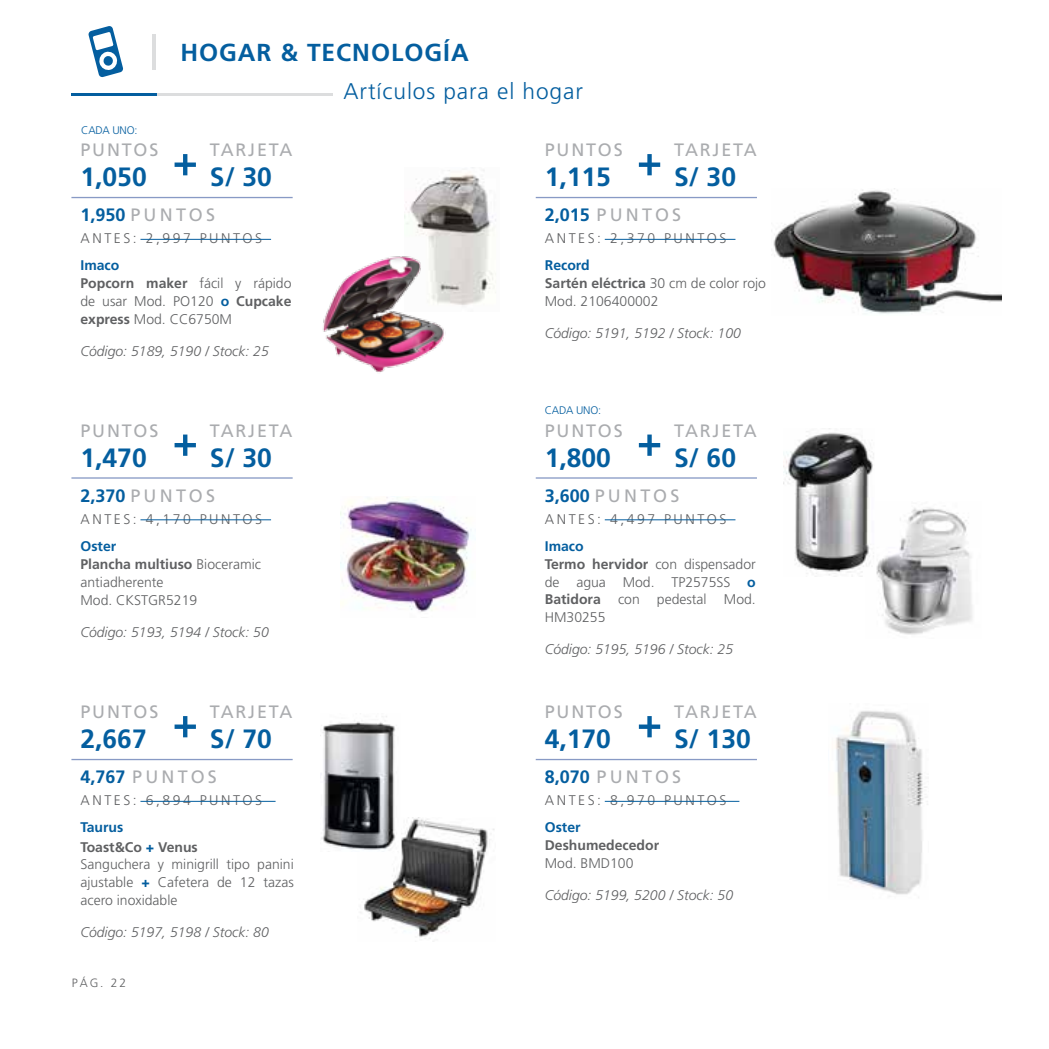
<style>
.page{position:relative;width:1049px;height:1049px;background:#fff}
.page>*{position:absolute;margin:0;border:0;box-sizing:border-box;transform-origin:0 0}
.t1{font:700 26.4px "Frutiger";color:#045e9f}
.t2{font:700 24.6px "Frutiger";letter-spacing:.04em;color:#045e9f}
.t3{font:300 22.6px "Frutiger";letter-spacing:.04em;color:#045e9f}
.t4{font:18px "Frutiger";letter-spacing:.1em;color:#aaacaf}
.t5{font:300 14px/18px "Frutiger";color:#5f6062}
.t6{font:italic 300 14px "Frutiger";color:#5f6062}
.t7{font:300 14px "Frutiger";letter-spacing:.18em;color:#5f6062}
.t8{font:700 14px/19.4px "Frutiger";color:#5f6062}
.t9{font:700 14px "Frutiger";color:#045e9f}
.t10{font:300 12px "Frutiger";color:#5f6062}
.t11{font:300 11px "Frutiger";letter-spacing:-.02em;color:#045e9f}
.s1{font-weight:700;color:#045e9f}
.s2{font-weight:700}
.s3{color:#045e9f}
.s4{font-weight:900;color:#045e9f}
</style>
<div class="page">
<hr style="left:71px;top:93px;width:86px;height:3px;background:#045e9f">
<hr style="left:153px;top:34px;width:3px;height:35px;background:#dcddde">
<hr style="left:157px;top:93px;width:176px;height:3px;background:#dcddde">
<svg style="left:88px;top:26px;width:35px;height:51px"></svg>
<hr style="left:1048px;top:0;width:1px;height:388px;background:#045e9f">
<img style="left:404px;top:167px;width:92px;height:139px">
<img style="left:322px;top:248px;width:128px;height:124px">
<img style="left:773px;top:188px;width:228px;height:126px">
<img style="left:340px;top:497px;width:132px;height:115px">
<img style="left:876px;top:507px;width:97px;height:128px">
<img style="left:783px;top:431px;width:91px;height:146px">
<img style="left:360px;top:818px;width:135px;height:121px">
<img style="left:321px;top:716px;width:80px;height:135px">
<img style="left:835px;top:711px;width:93px;height:184px">
<svg style="left:175px;top:434px;width:21px;height:22px"></svg>
<svg style="left:175px;top:154px;width:21px;height:21px"></svg>
<svg style="left:639px;top:434px;width:21px;height:22px"></svg>
<svg style="left:639px;top:154px;width:21px;height:21px"></svg>
<svg style="left:175px;top:716px;width:21px;height:21px"></svg>
<svg style="left:639px;top:716px;width:21px;height:21px"></svg>
<hr style="left:71px;top:477px;width:222px;height:2px;background:#889ac5">
<hr style="left:71px;top:197px;width:222px;height:1px;background:#889ac5">
<hr style="left:536px;top:477px;width:221px;height:2px;background:#889ac5">
<hr style="left:536px;top:197px;width:221px;height:1px;background:#889ac5">
<hr style="left:71px;top:759px;width:222px;height:1px;background:#889ac5">
<hr style="left:536px;top:759px;width:221px;height:1px;background:#889ac5">
<hr style="left:140px;top:519px;width:131px;height:1px;background:#045e9f">
<hr style="left:140px;top:239px;width:131px;height:1px;background:#045e9f">
<hr style="left:605px;top:519px;width:130px;height:1px;background:#045e9f">
<hr style="left:605px;top:239px;width:130px;height:1px;background:#045e9f">
<hr style="left:140px;top:801px;width:136px;height:1px;background:#045e9f">
<hr style="left:605px;top:801px;width:134px;height:1px;background:#045e9f">
<p class="t11" style="left:81px;top:124px;width:58px">CADA UNO:</p>
<p class="t4" style="left:81px;top:139px;width:79px">PUNTOS</p>
<h1 class="t1" style="left:81px;top:162px;width:68px">1,050</h1>
<h2 class="t2" style="left:180px;top:38px;width:290px">HOGAR &amp; TECNOLOGÍA</h2>
<h3 class="t3" style="left:344px;top:79px;width:241px">Artículos para el hogar</h3>
<p class="t4" style="left:210px;top:139px;width:84px">TARJETA</p>
<h1 class="t1" style="left:210px;top:162px;width:63px">S/ 30</h1>
<p class="t4" style="left:545px;top:139px;width:79px">PUNTOS</p>
<h1 class="t1" style="left:545px;top:162px;width:68px">1,115</h1>
<p class="t4" style="left:674px;top:139px;width:84px">TARJETA</p>
<h1 class="t1" style="left:674px;top:162px;width:63px">S/ 30</h1>
<p class="t4" style="left:81px;top:204px;width:136px"><span class="s1">1,950</span> PUNTOS</p>
<p class="t4" style="left:545px;top:204px;width:138px"><span class="s1">2,015</span> PUNTOS</p>
<p class="t7" style="left:81px;top:230px;width:183px">ANTES: 2,997 PUNTOS</p>
<p class="t7" style="left:545px;top:230px;width:183px">ANTES: 2,370 PUNTOS</p>
<p class="t5" style="left:81px;top:256px;width:212px"><span class="s1">Imaco<br></span><span class="s2">Popcorn maker</span> fácil y rápido de usar Mod. PO120 <span class="s1">o</span> <span class="s2">Cupcake express</span> Mod. CC6750M</p>
<p class="t6" style="left:81px;top:343px;width:190px">Código: 5189, 5190 / Stock: 25</p>
<p class="t5" style="left:545px;top:256px;width:223px"><span class="s1">Record<br></span><span class="s2">Sartén eléctrica</span> 30 cm de color rojo<br>Mod. 2106400002</p>
<p class="t6" style="left:545px;top:325px;width:198px">Código: 5191, 5192 / Stock: 100</p>
<p class="t11" style="left:545px;top:404px;width:58px">CADA UNO:</p>
<p class="t4" style="left:81px;top:420px;width:79px">PUNTOS</p>
<p class="t4" style="left:210px;top:420px;width:84px">TARJETA</p>
<p class="t4" style="left:545px;top:420px;width:79px">PUNTOS</p>
<p class="t4" style="left:674px;top:420px;width:84px">TARJETA</p>
<h1 class="t1" style="left:81px;top:442px;width:68px">1,470</h1>
<h1 class="t1" style="left:210px;top:442px;width:63px">S/ 30</h1>
<h1 class="t1" style="left:545px;top:442px;width:68px">1,800</h1>
<h1 class="t1" style="left:674px;top:442px;width:63px">S/ 60</h1>
<p class="t4" style="left:81px;top:485px;width:136px"><span class="s1">2,370</span> PUNTOS</p>
<p class="t4" style="left:545px;top:485px;width:136px"><span class="s1">3,600</span> PUNTOS</p>
<p class="t7" style="left:81px;top:511px;width:183px">ANTES: 4,170 PUNTOS</p>
<p class="t7" style="left:545px;top:511px;width:183px">ANTES: 4,497 PUNTOS</p>
<p class="t5" style="left:81px;top:537px;width:182px"><span class="s1">Oster<br></span><span class="s2">Plancha multiuso</span> Bioceramic antiadherente<br>Mod. CKSTGR5219</p>
<p class="t6" style="left:81px;top:624px;width:190px">Código: 5193, 5194 / Stock: 50</p>
<p class="t5" style="left:545px;top:537px;width:212px"><span class="s1">Imaco<br></span><span class="s2">Termo hervidor</span> con dispensador de agua Mod. TP2575SS <span class="s1">o<br></span><span class="s2">Batidora</span> con pedestal Mod.<br>HM30255</p>
<p class="t6" style="left:545px;top:641px;width:190px">Código: 5195, 5196 / Stock: 25</p>
<p class="t4" style="left:81px;top:701px;width:79px">PUNTOS</p>
<p class="t4" style="left:545px;top:701px;width:79px">PUNTOS</p>
<p class="t4" style="left:210px;top:701px;width:84px">TARJETA</p>
<p class="t4" style="left:674px;top:701px;width:84px">TARJETA</p>
<h1 class="t1" style="left:81px;top:724px;width:68px">2,667</h1>
<h1 class="t1" style="left:545px;top:724px;width:68px">4,170</h1>
<h1 class="t1" style="left:210px;top:724px;width:63px">S/ 70</h1>
<h1 class="t1" style="left:674px;top:724px;width:78px">S/ 130</h1>
<p class="t4" style="left:81px;top:766px;width:138px"><span class="s1">4,767</span> PUNTOS</p>
<p class="t4" style="left:545px;top:766px;width:138px"><span class="s1">8,070</span> PUNTOS</p>
<p class="t7" style="left:81px;top:792px;width:183px">ANTES: 6,894 PUNTOS</p>
<p class="t7" style="left:545px;top:792px;width:183px">ANTES: 8,970 PUNTOS</p>
<p class="t8" style="left:81px;top:818px;width:119px"><span class="s3">Taurus<br></span>Toast&amp;Co <span class="s4">+</span> Venus</p>
<p class="t5" style="left:80px;top:856px;width:215px;text-align:justify">Sanguchera y minigrill tipo panini ajustable <span class="s4">+</span> Cafetera de 12 tazas acero inoxidable</p>
<p class="t6" style="left:80px;top:924px;width:190px">Código: 5197, 5198 / Stock: 80</p>
<p class="t10" style="left:72px;top:976px;width:56px">PÁG. 22</p>
<p class="t9" style="left:545px;top:819px;width:37px">Oster</p>
<p class="t8" style="left:545px;top:835px;width:116px">Deshumedecedor</p>
<p class="t5" style="left:545px;top:854px;width:90px">Mod. BMD100</p>
<p class="t6" style="left:545px;top:887px;width:190px">Código: 5199, 5200 / Stock: 50</p>
</div>
